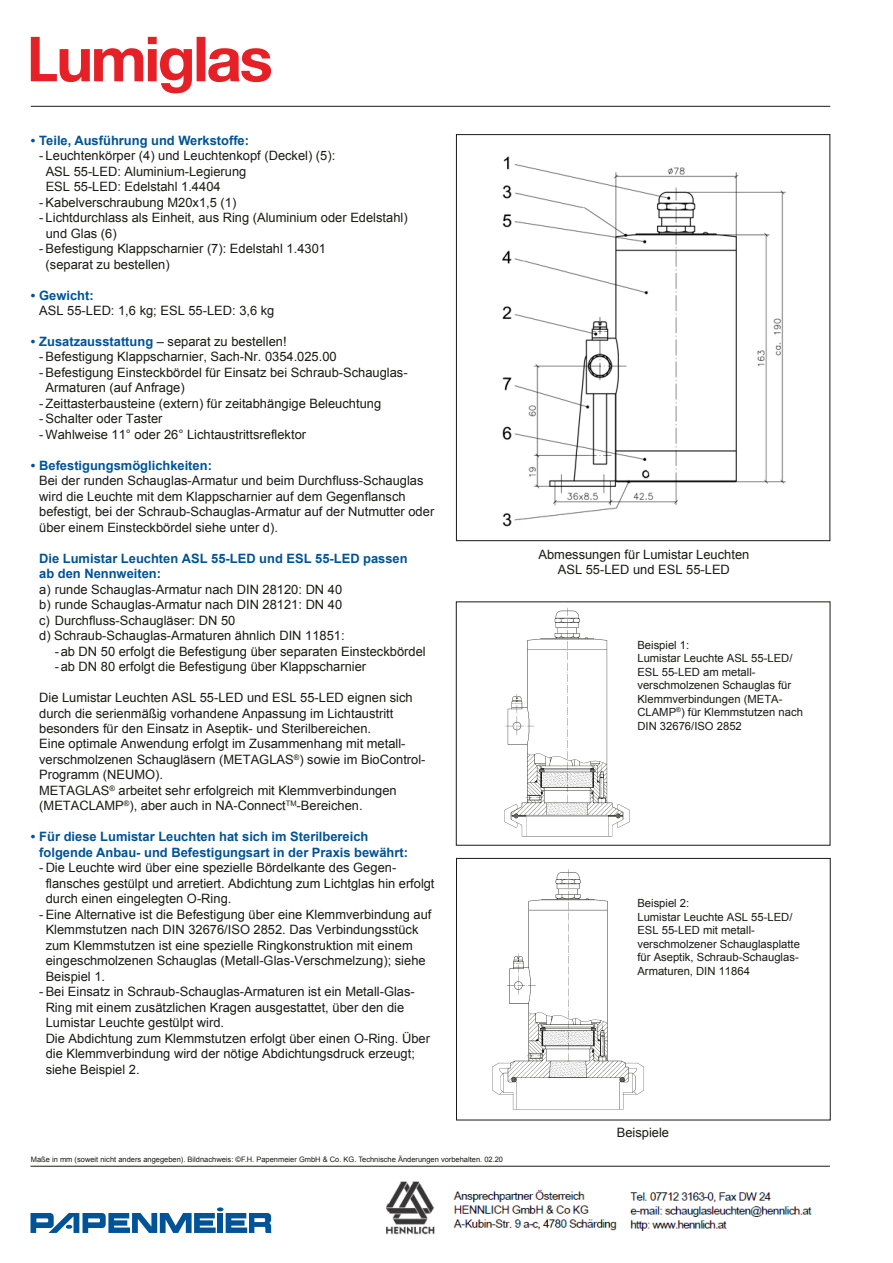
<style>
.page{position:relative;width:893px;height:1263px;background:#fff}
.page>*{position:absolute;margin:0;border:0;box-sizing:border-box;transform-origin:0 0}
.t1{font:12.9px/15.5px "Arial";color:#1a1a18}
.t2{font:700 12.9px/15.5px "Arial";color:#005397}
.t3{font:11.25px/13.5px "Arial";color:#1a1a18}
.t4{font:7.5px "Arial";color:#1a1a18}
.s1{font-weight:700;color:#005397}
</style>
<div class="page">
<div style="left:456px;top:858px;width:375px;height:262px;border:1px solid #1a1a18"></div>
<img style="left:492px;top:869px;width:152px;height:241px">
<div style="left:456px;top:601px;width:374px;height:245px;border:1px solid #1a1a18"></div>
<img style="left:500px;top:607px;width:137px;height:239px">
<div style="left:456px;top:134px;width:374px;height:407px;border:1px solid #1a1a18"></div>
<img style="left:502px;top:156px;width:284px;height:371px">
<hr style="left:30px;top:1166px;width:800px;height:1px;background:#1a1a18">
<svg style="left:31px;top:1207px;width:241px;height:26px"></svg>
<hr style="left:31px;top:106px;width:799px;height:1px;background:#1a1a18">
<svg style="left:31px;top:37px;width:240px;height:56px"></svg>
<img style="left:386px;top:1181px;width:426px;height:54px">
<p class="t2" style="left:31px;top:132px;width:220px">• Teile, Ausführung und Werkstoffe:</p>
<p class="t1" style="left:46px;top:148px;width:291px;text-indent:-6px">- Leuchtenkörper (4) und Leuchtenkopf (Deckel) (5):<br>ASL 55-LED: Aluminium-Legierung<br>ESL 55-LED: Edelstahl 1.4404</p>
<p class="t1" style="left:39px;top:194px;width:199px">- Kabelverschraubung M20x1,5 (1)</p>
<p class="t1" style="left:46px;top:210px;width:364px;text-indent:-6px">- Lichtdurchlass als Einheit, aus Ring (Aluminium oder Edelstahl) und Glas (6)</p>
<p class="t1" style="left:46px;top:241px;width:282px;text-indent:-6px">- Befestigung Klappscharnier (7): Edelstahl 1.4301 (separat zu bestellen)</p>
<p class="t2" style="left:31px;top:287px;width:64px">• Gewicht:</p>
<p class="t1" style="left:39px;top:303px;width:237px">ASL 55-LED: 1,6 kg; ESL 55-LED: 3,6 kg</p>
<p class="t1" style="left:31px;top:334px;width:257px"><span class="s1">• Zusatzausstattung</span> – separat zu bestellen!</p>
<p class="t1" style="left:39px;top:349px;width:299px">- Befestigung Klappscharnier, Sach-Nr. 0354.025.00</p>
<p class="t1" style="left:46px;top:365px;width:364px;text-indent:-6px">- Befestigung Einsteckbördel für Einsatz bei Schraub-Schauglas-<br>Armaturen (auf Anfrage)</p>
<p class="t1" style="left:39px;top:396px;width:343px">- Zeittasterbausteine (extern) für zeitabhängige Beleuchtung</p>
<p class="t1" style="left:39px;top:411px;width:125px">- Schalter oder Taster</p>
<p class="t1" style="left:39px;top:427px;width:268px">- Wahlweise 11° oder 26° Lichtaustrittsreflektor</p>
<p class="t2" style="left:31px;top:458px;width:183px">• Befestigungsmöglichkeiten:</p>
<p class="t1" style="left:39px;top:473px;width:397px">Bei der runden Schauglas-Armatur und beim Durchfluss-Schauglas wird die Leuchte mit dem Klappscharnier auf dem Gegenflansch befestigt, bei der Schraub-Schauglas-Armatur auf der Nutmutter oder über einem Einsteckbördel siehe unter d).</p>
<p class="t2" style="left:39px;top:550px;width:370px">Die Lumistar Leuchten ASL 55-LED und ESL 55-LED passen ab den Nennweiten:</p>
<p class="t1" style="left:39px;top:581px;width:307px">a) runde Schauglas-Armatur nach DIN 28120: DN 40 b) runde Schauglas-Armatur nach DIN 28121: DN 40 c) Durchfluss-Schaugläser: DN 50<br>d) Schraub-Schauglas-Armaturen ähnlich DIN 11851:</p>
<p class="t1" style="left:55px;top:643px;width:372px">- ab DN 50 erfolgt die Befestigung über separaten Einsteckbördel</p>
<p class="t1" style="left:55px;top:659px;width:313px">- ab DN 80 erfolgt die Befestigung über Klappscharnier</p>
<p class="t1" style="left:39px;top:690px;width:388px">Die Lumistar Leuchten ASL 55-LED und ESL 55-LED eignen sich durch die serienmäßig vorhandene Anpassung im Lichtaustritt besonders für den Einsatz in Aseptik- und Sterilbereichen.<br>Eine optimale Anwendung erfolgt im Zusammenhang mit metall&shy;verschmolzenen Schaugläsern (METAGLAS<sup>®</sup>) sowie im BioControl-Programm (NEUMO).<br>METAGLAS<sup>®</sup> arbeitet sehr erfolgreich mit Klemmverbindungen</p>
<p class="t4" style="left:124px;top:799px;width:7px">®</p>
<p class="t4" style="left:286px;top:799px;width:12px">TM</p>
<p class="t1" style="left:39px;top:798px;width:325px">(METACLAMP ), aber auch in NA-Connect -Bereichen.</p>
<p class="t2" style="left:39px;top:829px;width:370px;text-indent:-9px">• Für diese Lumistar Leuchten hat sich im Sterilbereich folgende Anbau- und Befestigungsart in der Praxis bewährt:</p>
<p class="t1" style="left:46px;top:860px;width:390px;text-indent:-6px">- Die Leuchte wird über eine spezielle Bördelkante des Gegen&shy;flansches gestülpt und arretiert. Abdichtung zum Lichtglas hin erfolgt durch einen eingelegten O-Ring.</p>
<p class="t1" style="left:46px;top:906px;width:387px;text-indent:-6px">- Eine Alternative ist die Befestigung über eine Klemmverbindung auf Klemmstutzen nach DIN 32676/ISO 2852. Das Verbindungsstück zum Klemmstutzen ist eine spezielle Ringkonstruktion mit einem eingeschmolzenen Schauglas (Metall-Glas-Verschmelzung); siehe Beispiel 1.</p>
<p class="t1" style="left:46px;top:984px;width:386px;text-indent:-6px">- Bei Einsatz in Schraub-Schauglas-Armaturen ist ein Metall-Glas-Ring mit einem zusätzlichen Kragen ausgestattet, über den die Lumistar Leuchte gestülpt wird.<br>Die Abdichtung zum Klemmstutzen erfolgt über einen O-Ring. Über die Klemmverbindung wird der nötige Abdichtungsdruck erzeugt; siehe Beispiel 2.</p>
<p class="t4" style="left:31px;top:1155px;width:474px">Maße in mm (soweit nicht anders angegeben). Bildnachweis: ©F.H. Papenmeier GmbH &amp; Co. KG. Technische Änderungen vorbehalten. 02.20</p>
<p class="t1" style="left:538px;top:547px;width:212px;text-align:center">Abmessungen für Lumistar Leuchten<br>ASL 55-LED und ESL 55-LED</p>
<p class="t3" style="left:637px;top:638px;width:167px">Beispiel 1:<br>Lumistar Leuchte ASL 55-LED/<br>ESL 55-LED am metall&shy;verschmolzenen Schauglas für<br>Klemmverbindungen (META-<br>CLAMP<sup>®</sup>) für Klemmstutzen nach<br>DIN 32676/ISO 2852</p>
<p class="t3" style="left:637px;top:897px;width:164px">Beispiel 2:<br>Lumistar Leuchte ASL 55-LED/<br>ESL 55-LED mit metall&shy;verschmolzener Schauglasplatte für Aseptik, Schraub-Schauglas-<br>Armaturen, DIN 11864</p>
<p class="t1" style="left:617px;top:1125px;width:54px">Beispiele</p>
</div>
